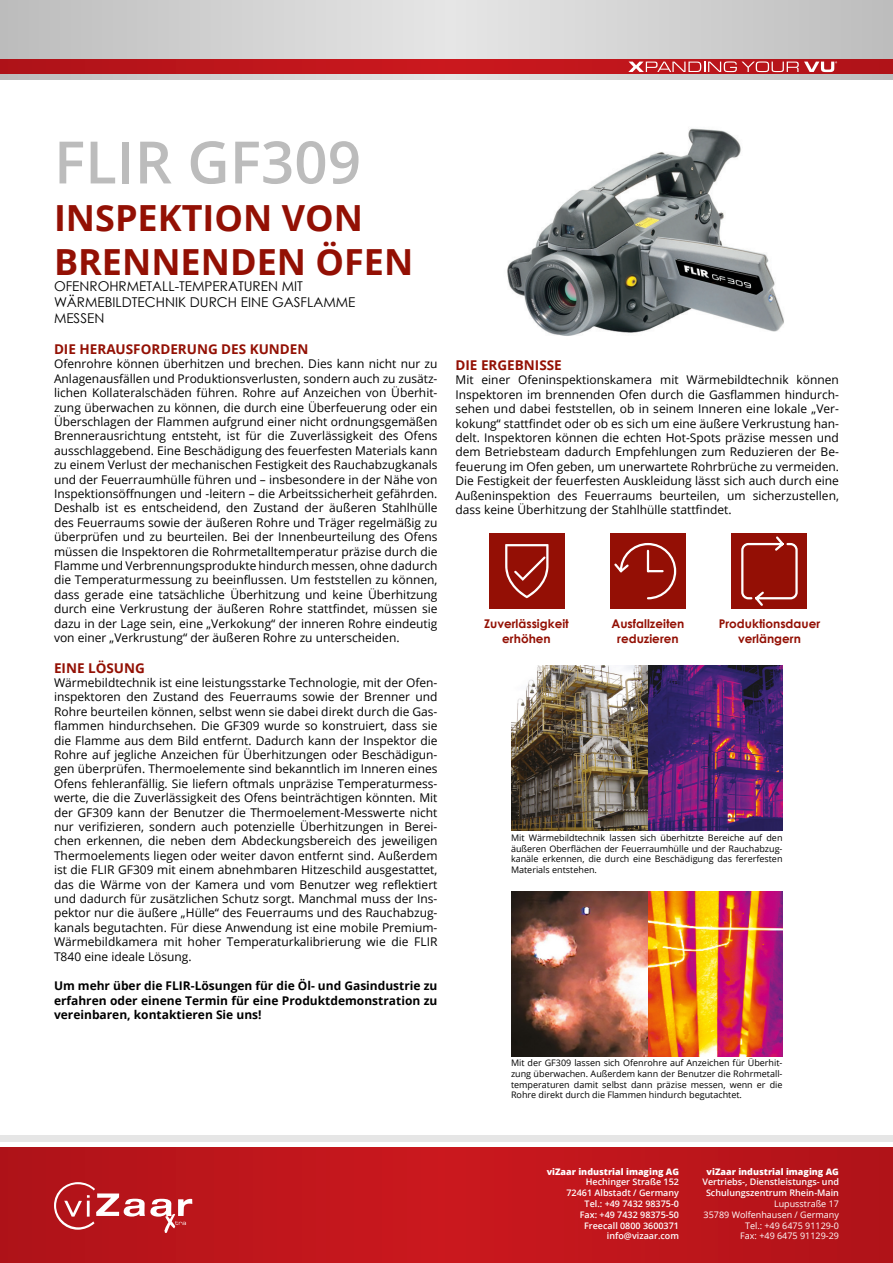
<style>
.page{position:relative;width:893px;height:1263px;background:#fff}
.page>*{position:absolute;margin:0;border:0;box-sizing:border-box;transform-origin:0 0}
.t1{font:600 58.5px "Open Sans";color:#bcbcbc}
.t2{font:700 36px "Open Sans";color:#931004}
.t3{font:13.5px "Century Gothic";color:#000}
.t4{font:700 13.5px "Open Sans";color:#931004}
.t5{font:12px/14.4px "Open Sans";color:#000;text-align:justify}
.t6{font:700 12px/14.4px "Open Sans";color:#000;text-align:justify}
.t7{font:700 12px/14.4px "Century Gothic";color:#931004;text-align:center}
.t8{font:9px/10.8px "Open Sans";color:#000;text-align:justify}
.t9{font:600 9px/10.8px "Open Sans";color:#fff;text-align:right}
.t10{font:9px/10.8px "Open Sans";color:#fff;text-align:right}
.t11{font:800 9px "Open Sans";color:#fff}
</style>
<div class="page">
<div style="left:0;top:1147px;width:893px;height:116px;background:linear-gradient(to right,#bc151b,#be151b)"></div>
<svg style="left:0;top:0;width:893px;height:79px;background:#d0cece"></svg>
<div style="left:0;top:1135px;width:893px;height:6px;background:#e6e6e6"></div>
<svg style="left:0;top:60px;width:893px;height:14px;background:#bd151b"></svg>
<svg style="left:54px;top:1182px;width:138px;height:51px;background:#c44146"></svg>
<svg style="left:628px;top:61px;width:209px;height:11px;background:#cd575b"></svg>
<img style="left:507px;top:128px;width:277px;height:208px">
<div style="left:489px;top:533px;width:75px;height:75px;background:#940f05"></div>
<svg style="left:505px;top:544px;width:43px;height:54px"></svg>
<div style="left:610px;top:533px;width:76px;height:75px;background:#940f05"></div>
<svg style="left:614px;top:543px;width:63px;height:57px"></svg>
<div style="left:732px;top:533px;width:75px;height:75px;background:#940f05"></div>
<svg style="left:741px;top:536px;width:57px;height:70px"></svg>
<img style="left:511px;top:666px;width:271px;height:165px">
<img style="left:511px;top:891px;width:271px;height:165px">
<p class="t1" style="left:54px;top:122px;width:309px">FLIR GF309</p>
<p class="t2" style="left:54px;top:193px;width:311px">INSPEKTION VON</p>
<p class="t2" style="left:54px;top:236px;width:361px">BRENNENDEN ÖFEN</p>
<p class="t3" style="left:54px;top:277px;width:250px">OFENROHRMETALL-TEMPERATUREN MIT</p>
<p class="t3" style="left:54px;top:293px;width:303px">WÄRMEBILDTECHNIK DURCH EINE GASFLAMME</p>
<p class="t3" style="left:54px;top:309px;width:52px">MESSEN</p>
<p class="t4" style="left:54px;top:339px;width:256px">DIE HERAUSFORDERUNG DES KUNDEN</p>
<p class="t5" style="left:54px;top:356px;width:385px">Ofenrohre können überhitzen und brechen. Dies kann nicht nur zu Anlagenausfällen und Produktionsverlusten, sondern auch zu zusätz&shy;lichen Kollateralschäden führen. Rohre auf Anzeichen von Überhit&shy;zung überwachen zu können, die durch eine Überfeuerung oder ein Überschlagen der Flammen aufgrund einer nicht ordnungsgemäßen Brennerausrichtung entsteht, ist für die Zuverlässigkeit des Ofens ausschlaggebend. Eine Beschädigung des feuerfesten Materials kann zu einem Verlust der mechanischen Festigkeit des Rauchabzugkanals und der Feuerraumhülle führen und – insbesondere in der Nähe von Inspektionsöffnungen und -leitern – die Arbeitssicherheit gefährden.<br>Deshalb ist es entscheidend, den Zustand der äußeren Stahlhülle des Feuerraums sowie der äußeren Rohre und Träger regelmäßig zu überprüfen und zu beurteilen. Bei der Innenbeurteilung des Ofens müssen die Inspektoren die Rohrmetalltemperatur präzise durch die Flamme und Verbrennungsprodukte hindurch messen, ohne dadurch die Temperaturmessung zu beeinflussen. Um feststellen zu können, dass gerade eine tatsächliche Überhitzung und keine Überhitzung durch eine Verkrustung der äußeren Rohre stattfindet, müssen sie dazu in der Lage sein, eine „Verkokung“ der inneren Rohre eindeutig von einer „Verkrustung“ der äußeren Rohre zu unterscheiden.</p>
<p class="t4" style="left:54px;top:658px;width:92px">EINE LÖSUNG</p>
<p class="t5" style="left:54px;top:675px;width:385px">Wärmebildtechnik ist eine leistungsstarke Technologie, mit der Ofen&shy;inspektoren den Zustand des Feuerraums sowie der Brenner und Rohre beurteilen können, selbst wenn sie dabei direkt durch die Gas&shy;flammen hindurchsehen. Die GF309 wurde so konstruiert, dass sie die Flamme aus dem Bild entfernt. Dadurch kann der Inspektor die Rohre auf jegliche Anzeichen für Überhitzungen oder Beschädigun&shy;gen überprüfen. Thermoelemente sind bekanntlich im Inneren eines Ofens fehleranfällig. Sie liefern oftmals unpräzise Temperaturmess&shy;werte, die die Zuverlässigkeit des Ofens beinträchtigen könnten. Mit der GF309 kann der Benutzer die Thermoelement-Messwerte nicht nur verifizieren, sondern auch potenzielle Überhitzungen in Berei&shy;chen erkennen, die neben dem Abdeckungsbereich des jeweiligen Thermoelements liegen oder weiter davon entfernt sind. Außerdem ist die FLIR GF309 mit einem abnehmbaren Hitzeschild ausgestattet, das die Wärme von der Kamera und vom Benutzer weg reflektiert und dadurch für zusätzlichen Schutz sorgt. Manchmal muss der Ins&shy;pektor nur die äußere „Hülle“ des Feuerraums und des Rauchabzug&shy;kanals begutachten. Für diese Anwendung ist eine mobile Premium-Wärmebildkamera mit hoher Temperaturkalibrierung wie die FLIR T840 eine ideale Lösung.</p>
<p class="t6" style="left:54px;top:978px;width:385px">Um mehr über die FLIR-Lösungen für die Öl- und Gasindustrie zu erfahren oder einene Termin für eine Produktdemonstration zu vereinbaren, kontaktieren Sie uns!</p>
<p class="t4" style="left:455px;top:356px;width:108px">DIE ERGEBNISSE</p>
<p class="t5" style="left:455px;top:373px;width:385px">Mit einer Ofeninspektionskamera mit Wärmebildtechnik können Inspektoren im brennenden Ofen durch die Gasflammen hindurch&shy;sehen und dabei feststellen, ob in seinem Inneren eine lokale „Ver&shy;kokung“ stattfindet oder ob es sich um eine äußere Verkrustung han&shy;delt. Inspektoren können die echten Hot-Spots präzise messen und dem Betriebsteam dadurch Empfehlungen zum Reduzieren der Be&shy;feuerung im Ofen geben, um unerwartete Rohrbrüche zu vermeiden.<br>Die Festigkeit der feuerfesten Auskleidung lässt sich auch durch eine Außeninspektion des Feuerraums beurteilen, um sicherzustellen, dass keine Überhitzung der Stahlhülle stattfindet.</p>
<p class="t7" style="left:484px;top:616px;width:86px">Zuverlässigkeit erhöhen</p>
<p class="t7" style="left:611px;top:616px;width:74px">Ausfallzeiten reduzieren</p>
<p class="t7" style="left:719px;top:616px;width:103px">Produktionsdauer verlängern</p>
<p class="t8" style="left:511px;top:832px;width:273px">Mit Wärmebildtechnik lassen sich überhitzte Bereiche auf den äußeren Oberflächen der Feuerraumhülle und der Rauchabzug&shy;kanäle erkennen, die durch eine Beschädigung das fererfesten Materials entstehen.</p>
<p class="t8" style="left:511px;top:1057px;width:273px">Mit der GF309 lassen sich Ofenrohre auf Anzeichen für Überhit&shy;zung überwachen. Außerdem kann der Benutzer die Rohrmetall&shy;temperaturen damit selbst dann präzise messen, wenn er die Rohre direkt durch die Flammen hindurch begutachtet.</p>
<p class="t11" style="left:547px;top:1164px;width:134px">viZaar industrial imaging AG</p>
<p class="t9" style="left:566px;top:1176px;width:114px">Hechinger Straße 152<br>72461 Albstadt / Germany<br>Tel.: +49 7432 98375-0<br>Fax: +49 7432 98375-50<br>Freecall 0800 3600371 info@vizaar.com</p>
<p class="t11" style="left:707px;top:1164px;width:134px">viZaar industrial imaging AG</p>
<p class="t9" style="left:702px;top:1176px;width:138px;text-align:center">Vertriebs-, Dienstleistungs- und<br>Schulungszentrum Rhein-Main</p>
<p class="t10" style="left:704px;top:1198px;width:137px">Lupusstraße 17<br>35789 Wolfenhausen / Germany<br>Tel.: +49 6475 91129-0<br>Fax: +49 6475 91129-29</p>
</div>
